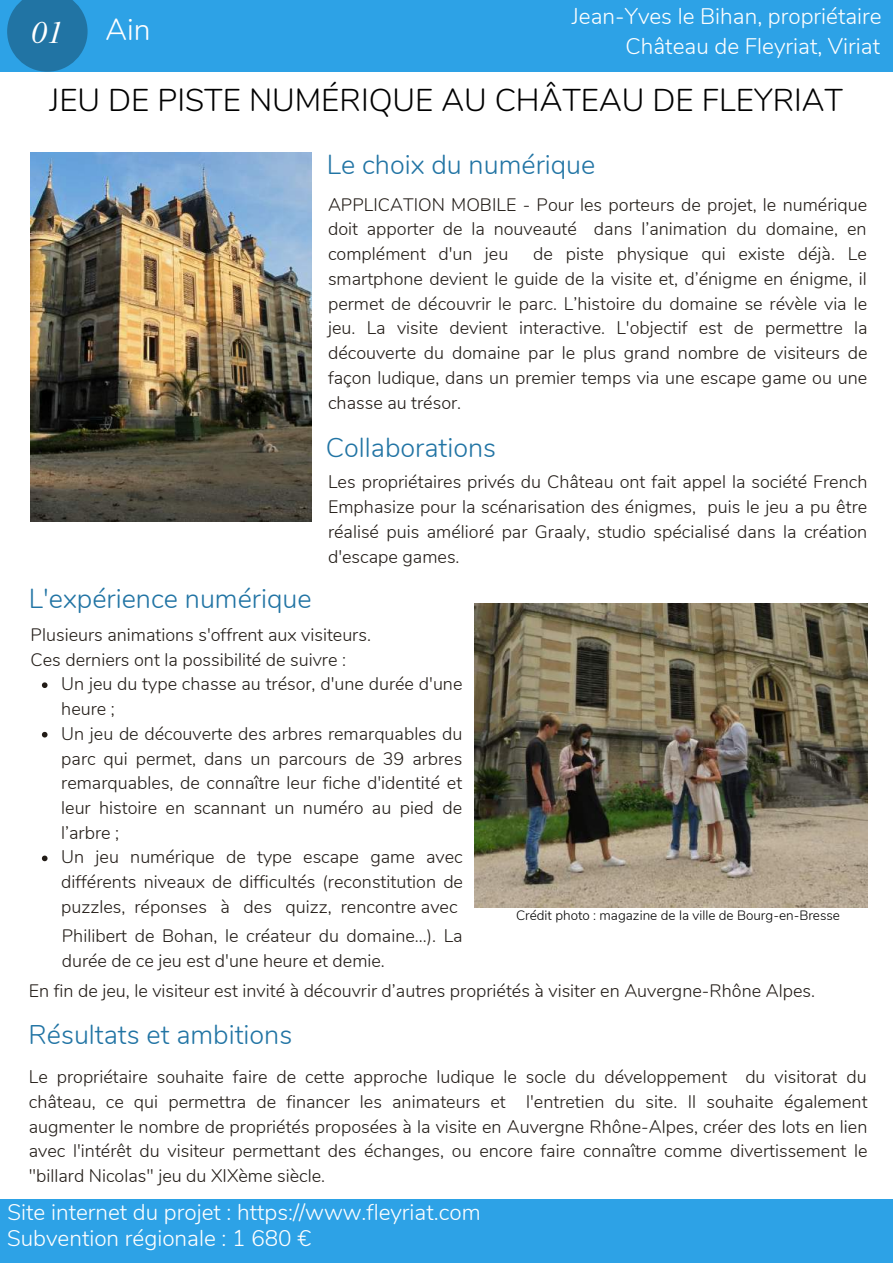
<style>
.page{position:relative;width:893px;height:1264px;background:#fff}
.page>*{position:absolute;margin:0;border:0;box-sizing:border-box;transform-origin:0 0}
.t1{font:300 31.5px "Nunito";color:#000}
.t2{font:italic 31.5px "Te X Gyre Termes";color:#fff}
.t3{font:300 30px "Nunito";color:#fff}
.t4{font:300 27px "Nunito";color:#2174a4}
.t5{font:300 22.5px "Nunito";color:#fff}
.t6{font:300 18px/24.8px "Nunito";color:#221c17;text-align:justify}
.t7{font:300 13.5px "Nunito";color:#000}
</style>
<div class="page">
<div style="left:0;top:1198px;width:892px;height:64px;background:#2da2e6"></div>
<div style="left:0;top:0;width:892px;height:72px;background:#2da2e6"></div>
<svg style="left:7px;top:0;width:81px;height:72px"></svg>
<img style="left:31px;top:152px;width:280px;height:369px">
<img style="left:474px;top:603px;width:393px;height:304px">
<svg style="left:42px;top:682px;width:6px;height:6px"></svg>
<svg style="left:42px;top:732px;width:6px;height:5px"></svg>
<svg style="left:42px;top:855px;width:6px;height:6px"></svg>
<p class="t5" style="left:572px;top:2px;width:311px">Jean-Yves le Bihan, propriétaire</p>
<h2 class="t3" style="left:106px;top:9px;width:47px">Ain</h2>
<h1 class="t2" style="left:32px;top:9px;width:33px">01</h1>
<h1 class="t1" style="left:50px;top:79px;width:795px">JEU DE PISTE NUMÉRIQUE AU CHÂTEAU DE FLEYRIAT</h1>
<p class="t5" style="left:625px;top:31px;width:256px">Château de Fleyriat, Viriat</p>
<h3 class="t4" style="left:327px;top:147px;width:270px">Le choix du numérique</h3>
<p class="t6" style="left:328px;top:192px;width:540px">APPLICATION MOBILE - Pour les porteurs de projet, le numérique doit apporter de la nouveauté dans l’animation du domaine, en complément d'un jeu</p>
<p class="t6" style="left:328px;top:242px;width:541px;text-indent:205px">de piste physique qui existe déjà. Le smartphone devient le guide de la visite et, d’énigme en énigme, il permet de découvrir le parc. L’histoire du domaine se révèle via le jeu. La visite devient interactive. L'objectif est de permettre la découverte du domaine par le plus grand nombre de visiteurs de façon ludique, dans un premier temps via une escape game ou une chasse au trésor.</p>
<h3 class="t4" style="left:29px;top:580px;width:284px">L'expérience numérique</h3>
<h3 class="t4" style="left:326px;top:429px;width:172px">Collaborations</h3>
<p class="t6" style="left:328px;top:470px;width:541px">Les propriétaires privés du Château ont fait appel la société French Emphasize pour la scénarisation des énigmes, puis le jeu a pu être réalisé puis amélioré par Graaly, studio spécialisé dans la création d'escape games.</p>
<p class="t6" style="left:31px;top:622px;width:342px">Plusieurs animations s'offrent aux visiteurs.<br>Ces derniers ont la possibilité de suivre :</p>
<p class="t6" style="left:61px;top:672px;width:403px;text-align:left">Un jeu du type chasse au trésor, d'une durée d'une heure ;<br>Un jeu de découverte des arbres remarquables du parc qui permet, dans un parcours de 39 arbres remarquables, de connaître leur fiche d'identité et leur histoire en scannant un numéro au pied de l’arbre ;<br>Un jeu numérique de type escape game avec différents niveaux de difficultés (reconstitution de puzzles, réponses à des quizz, rencontre avec</p>
<p class="t7" style="left:516px;top:906px;width:325px">Crédit photo : magazine de la ville de Bourg-en-Bresse</p>
<p class="t6" style="left:62px;top:923px;width:402px">Philibert de Bohan, le créateur du domaine...). La durée de ce jeu est d'une heure et demie.</p>
<p class="t6" style="left:29px;top:978px;width:787px">En fin de jeu, le visiteur est invité à découvrir d’autres propriétés à visiter en Auvergne-Rhône Alpes.</p>
<h3 class="t4" style="left:29px;top:1016px;width:265px">Résultats et ambitions</h3>
<p class="t6" style="left:29px;top:1064px;width:840px">Le propriétaire souhaite faire de cette approche ludique le socle du développement du visitorat du château, ce qui permettra de financer les animateurs et l'entretien du site. Il souhaite également augmenter le nombre de propriétés proposées à la visite en Auvergne Rhône-Alpes, créer des lots en lien avec l'intérêt du visiteur permettant des échanges, ou encore faire connaître comme divertissement le "billard Nicolas" jeu du XIXème siècle.</p>
<p class="t5" style="left:8px;top:1197px;width:474px">Site internet du projet : https://www.fleyriat.com</p>
<p class="t5" style="left:7px;top:1222px;width:305px">Subvention régionale : 1 680 €</p>
</div>
